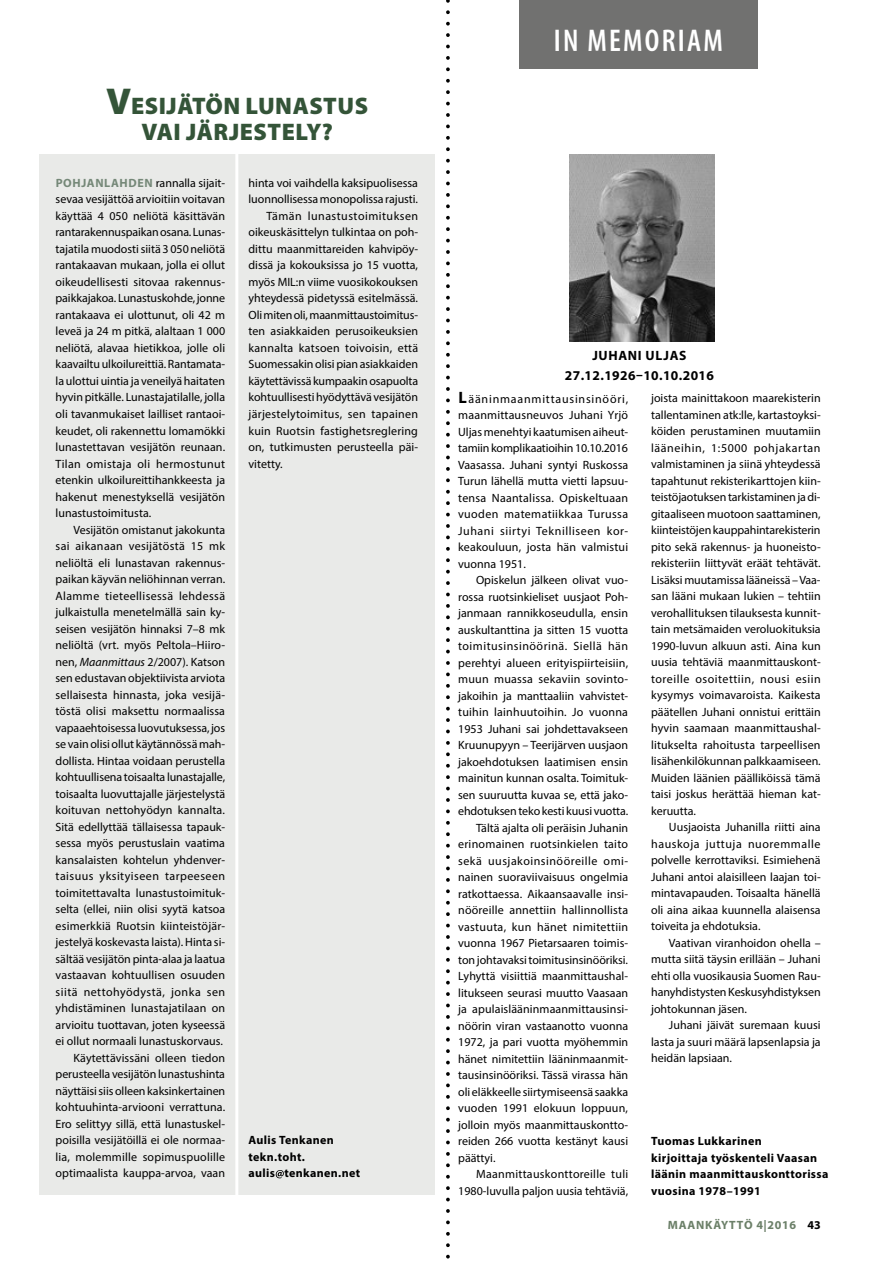
<style>
.page{position:relative;width:893px;height:1263px;background:#fff}
.page>*{position:absolute;margin:0;border:0;box-sizing:border-box;transform-origin:0 0}
.t1{font:600 condensed 31.5px "Myriad Pro";letter-spacing:.065em;color:#fff}
.t2{font:900 24px/25.5px "Myriad Pro";letter-spacing:.02em;color:#345438;text-align:center}
.t3{font:700 13.5px/19.5px "Myriad Pro";letter-spacing:.03em;color:#000;text-align:center}
.t4{font:12px/16.5px "Myriad Pro";color:#000;text-align:justify}
.t5{font:700 12px/16.5px "Myriad Pro";letter-spacing:.03em;color:#000}
.t6{font:12px "Myriad Pro";letter-spacing:.025em;color:#000}
.t7{font:12px "Myriad Pro";letter-spacing:.02em;color:#000}
.t8{font:12px "Myriad Pro";letter-spacing:.04em;color:#000}
.t9{font:700 12px "Myriad Pro";letter-spacing:.065em;color:#6b7f68}
.s1{font-size:37.5px}
.s2{font-weight:700;color:#758878}
.s3{font-style:italic}
.s4{font-weight:700;font-size:16.5px}
.s5{color:#000}
</style>
<div class="page">
<div style="left:39px;top:155px;width:396px;height:1040px;background:#e9eae8"></div>
<div style="left:519px;top:0;width:238px;height:68px;background:#717170"></div>
<img style="left:569px;top:155px;width:145px;height:187px">
<svg style="left:276px;top:1170px;width:8px;height:8px"></svg>
<hr style="left:235px;top:149px;width:3px;height:1064px;background:#fff">
<svg style="left:446px;top:0;width:4px;height:1259px"></svg>
<h2 class="t2" style="left:106px;top:94px;width:264px"><span class="s1">V</span>ESIJÄTÖN LUNASTUS<br>VAI JÄRJESTELY?</h2>
<p class="t4" style="left:56px;top:174px;width:171px"><span class="s2">POHJANLAHDEN</span> rannalla sijait&shy;sevaa vesijättöä arvioitiin voitavan käyttää 4 050 neliötä käsittävän rantarakennuspaikan osana. Lunas&shy;tajatila muodosti siitä 3 050 neliötä rantakaavan mukaan, jolla ei ollut oikeudellisesti sitovaa rakennus&shy;paikkajakoa. Lunastuskohde, jonne rantakaava ei ulottunut, oli 42 m leveä ja 24 m pitkä, alaltaan 1 000 neliötä, alavaa hietikkoa, jolle oli kaavailtu ulkoilureittiä. Rantamata&shy;la ulottui uintia ja veneilyä haitaten hyvin pitkälle. Lunastajatilalle, jolla oli tavanmukaiset lailliset rantaoi&shy;keudet, oli rakennettu lomamökki lunastettavan vesijätön reunaan.<br>Tilan omistaja oli hermostunut etenkin ulkoilureittihankkeesta ja hakenut menestyksellä vesijätön lunastustoimitusta.</p>
<p class="t4" style="left:56px;top:521px;width:171px;text-align:right">Vesijätön omistanut jakokunta<br>sai aikanaan vesijätöstä 15 mk neliöltä eli lunastavan rakennus&shy;paikan käyvän neliöhinnan verran.<br>Alamme tieteellisessä lehdessä julkaistulla menetelmällä sain ky&shy;seisen vesijätön hinnaksi 7–8 mk neliöltä (vrt. myös Peltola–Hiiro&shy;nen, <span class="s3">Maanmittaus</span> 2/2007). Katson sen edustavan objektiivista arviota sellaisesta hinnasta, joka vesijä&shy;töstä olisi maksettu normaalissa vapaaehtoisessa luovutuksessa, jos se vain olisi ollut käytännössä mah&shy;dollista. Hintaa voidaan perustella kohtuullisena toisaalta lunastajalle, toisaalta luovuttajalle järjestelystä koituvan nettohyödyn kannalta.<br>Sitä edellyttää tällaisessa tapauk&shy;sessa myös perustuslain vaatima kansalaisten kohtelun yhdenver&shy;taisuus yksityiseen tarpeeseen toimitettavalta lunastustoimituk&shy;selta (ellei, niin olisi syytä katsoa esimerkkiä Ruotsin kiinteistöjär&shy;jestelyä koskevasta laista). Hinta si&shy;sältää vesijätön pinta-alaa ja laatua vastaavan kohtuullisen osuuden siitä nettohyödystä, jonka sen yhdistäminen lunastajatilaan on arvioitu tuottavan, joten kyseessä ei ollut normaali lunastuskorvaus.<br>Käytettävissäni olleen tiedon perusteella vesijätön lunastushinta näyttäisi siis olleen kaksinkertainen kohtuuhinta-arviooni verrattuna.<br>Ero selittyy sillä, että lunastuskel&shy;poisilla vesijätöillä ei ole normaa&shy;lia, molemmille sopimuspuolille optimaalista kauppa-arvoa, vaan</p>
<p class="t4" style="left:249px;top:174px;width:171px">hinta voi vaihdella kaksipuolisessa</p>
<p class="t4" style="left:249px;top:191px;width:171px">luonnollisessa monopolissa rajusti.</p>
<p class="t8" style="left:266px;top:209px;width:153px">Tämän lunastustoimituksen</p>
<p class="t4" style="left:249px;top:224px;width:171px">oikeuskäsittelyn tulkintaa on poh-</p>
<p class="t4" style="left:249px;top:240px;width:171px">dittu maanmittareiden kahvipöy-</p>
<p class="t4" style="left:249px;top:257px;width:171px">dissä ja kokouksissa jo 15 vuotta,</p>
<p class="t4" style="left:249px;top:273px;width:171px">myös MIL:n viime vuosikokouksen</p>
<p class="t4" style="left:249px;top:290px;width:171px">yhteydessä pidetyssä esitelmässä.</p>
<p class="t4" style="left:249px;top:306px;width:171px">Oli miten oli, maanmittaustoimitus-</p>
<p class="t4" style="left:249px;top:323px;width:171px">ten asiakkaiden perusoikeuksien</p>
<p class="t7" style="left:249px;top:341px;width:171px">kannalta katsoen toivoisin, että</p>
<p class="t4" style="left:249px;top:356px;width:171px">Suomessakin olisi pian asiakkaiden</p>
<p class="t4" style="left:249px;top:372px;width:171px">käytettävissä kumpaakin osapuolta</p>
<p class="t4" style="left:249px;top:389px;width:171px">kohtuullisesti hyödyttävä vesijätön</p>
<p class="t6" style="left:249px;top:407px;width:171px">järjestelytoimitus, sen tapainen</p>
<p class="t4" style="left:249px;top:422px;width:171px">kuin Ruotsin fastighetsreglering</p>
<p class="t4" style="left:249px;top:438px;width:171px">on, tutkimusten perusteella päi-</p>
<p class="t4" style="left:249px;top:455px;width:36px">vitetty.</p>
<p class="t5" style="left:249px;top:1131px;width:113px">Aulis Tenkanen tekn.toht.<br>aulis tenkanen.net</p>
<h1 class="t1" style="left:554px;top:23px;width:171px">IN MEMORIAM</h1>
<p class="t3" style="left:565px;top:345px;width:151px">JUHANI ULJAS<br>27.12.1926–10.10.2016</p>
<p class="t4" style="left:458px;top:390px;width:172px"><span class="s4">L</span>ääninmaanmittausinsinööri, maanmittausneuvos Juhani Yrjö Uljas menehtyi kaatumisen aiheut&shy;tamiin komplikaatioihin 10.10.2016<br>Vaasassa. Juhani syntyi Ruskossa Turun lähellä mutta vietti lapsuu&shy;tensa Naantalissa. Opiskeltuaan vuoden matematiikkaa Turussa Juhani siirtyi Teknilliseen kor&shy;keakouluun, josta hän valmistui vuonna 1951.</p>
<p class="t4" style="left:476px;top:572px;width:154px">Opiskelun jälkeen olivat vuo-</p>
<p class="t4" style="left:458px;top:588px;width:171px">rossa ruotsinkieliset uusjaot Poh-</p>
<p class="t4" style="left:458px;top:605px;width:171px">janmaan rannikkoseudulla, ensin</p>
<p class="t4" style="left:458px;top:621px;width:171px">auskultanttina ja sitten 15 vuotta</p>
<p class="t8" style="left:458px;top:639px;width:171px">toimitusinsinöörinä. Siellä hän</p>
<p class="t4" style="left:458px;top:654px;width:171px">perehtyi alueen erityispiirteisiin,</p>
<p class="t7" style="left:458px;top:672px;width:171px">muun muassa sekaviin sovinto-</p>
<p class="t4" style="left:458px;top:687px;width:171px">jakoihin ja manttaaliin vahvistet-</p>
<p class="t4" style="left:458px;top:704px;width:171px">tuihin lainhuutoihin. Jo vuonna</p>
<p class="t4" style="left:458px;top:720px;width:172px">1953 Juhani sai johdettavakseen</p>
<p class="t4" style="left:458px;top:737px;width:171px">Kruunupyyn – Teerijärven uusjaon</p>
<p class="t4" style="left:458px;top:753px;width:172px">jakoehdotuksen laatimisen ensin</p>
<p class="t4" style="left:458px;top:770px;width:171px">mainitun kunnan osalta. Toimituk-</p>
<p class="t4" style="left:458px;top:786px;width:171px">sen suuruutta kuvaa se, että jako-</p>
<p class="t4" style="left:458px;top:803px;width:172px">ehdotuksen teko kesti kuusi vuotta.</p>
<p class="t4" style="left:476px;top:819px;width:154px">Tältä ajalta oli peräisin Juhanin</p>
<p class="t7" style="left:458px;top:837px;width:171px">erinomainen ruotsinkielen taito</p>
<p class="t8" style="left:458px;top:853px;width:171px">sekä uusjakoinsinööreille omi-</p>
<p class="t4" style="left:458px;top:869px;width:171px">nainen suoraviivaisuus ongelmia</p>
<p class="t4" style="left:458px;top:885px;width:172px">ratkottaessa. Aikaansaavalle insi-</p>
<p class="t4" style="left:458px;top:902px;width:171px">nööreille annettiin hallinnollista</p>
<p class="t6" style="left:458px;top:919px;width:172px">vastuuta, kun hänet nimitettiin</p>
<p class="t4" style="left:458px;top:935px;width:171px">vuonna 1967 Pietarsaaren toimis-</p>
<p class="t4" style="left:458px;top:951px;width:171px">ton johtavaksi toimitusinsinööriksi.</p>
<p class="t4" style="left:458px;top:968px;width:171px">Lyhyttä visiittiä maanmittaushal-</p>
<p class="t4" style="left:458px;top:984px;width:171px">litukseen seurasi muutto Vaasaan</p>
<p class="t4" style="left:458px;top:1001px;width:171px">ja apulaislääninmaanmittausinsi-</p>
<p class="t4" style="left:458px;top:1017px;width:171px">nöörin viran vastaanotto vuonna</p>
<p class="t4" style="left:458px;top:1034px;width:171px">1972, ja pari vuotta myöhemmin</p>
<p class="t4" style="left:458px;top:1050px;width:171px">hänet nimitettiin lääninmaanmit-</p>
<p class="t4" style="left:458px;top:1067px;width:171px">tausinsinööriksi. Tässä virassa hän</p>
<p class="t4" style="left:458px;top:1083px;width:172px">oli eläkkeelle siirtymiseensä saakka</p>
<p class="t4" style="left:458px;top:1100px;width:171px">vuoden 1991 elokuun loppuun,</p>
<p class="t4" style="left:458px;top:1116px;width:171px">jolloin myös maanmittauskontto-</p>
<p class="t4" style="left:458px;top:1133px;width:171px">reiden 266 vuotta kestänyt kausi</p>
<p class="t4" style="left:458px;top:1149px;width:39px">päättyi.</p>
<p class="t6" style="left:476px;top:1167px;width:154px">Maanmittauskonttoreille tuli</p>
<p class="t4" style="left:458px;top:1182px;width:171px">1980-luvulla paljon uusia tehtäviä,</p>
<p class="t4" style="left:651px;top:390px;width:171px">joista mainittakoon maarekisterin tallentaminen atk:lle, kartastoyksi&shy;köiden perustaminen muutamiin lääneihin, 1:5000 pohjakartan valmistaminen ja siinä yhteydessä tapahtunut rekisterikarttojen kiin&shy;teistöjaotuksen tarkistaminen ja di&shy;gitaaliseen muotoon saattaminen, kiinteistöjen kauppahintarekisterin pito sekä rakennus- ja huoneisto&shy;rekisteriin liittyvät eräät tehtävät.<br>Lisäksi muutamissa lääneissä – Vaa&shy;san lääni mukaan lukien – tehtiin verohallituksen tilauksesta kunnit&shy;tain metsämaiden veroluokituksia 1990-luvun alkuun asti. Aina kun uusia tehtäviä maanmittauskont&shy;toreille osoitettiin, nousi esiin kysymys voimavaroista. Kaikesta päätellen Juhani onnistui erittäin hyvin saamaan maanmittaushal&shy;litukselta rahoitusta tarpeellisen lisähenkilökunnan palkkaamiseen.<br>Muiden läänien päälliköissä tämä taisi joskus herättää hieman kat&shy;keruutta.</p>
<p class="t4" style="left:651px;top:819px;width:171px;text-indent:18px">Uusjaoista Juhanilla riitti aina hauskoja juttuja nuoremmalle polvelle kerrottaviksi. Esimiehenä Juhani antoi alaisilleen laajan toi&shy;mintavapauden. Toisaalta hänellä oli aina aikaa kuunnella alaisensa toiveita ja ehdotuksia.</p>
<p class="t4" style="left:651px;top:934px;width:171px;text-indent:18px">Vaativan viranhoidon ohella – mutta siitä täysin erillään – Juhani ehti olla vuosikausia Suomen Rau&shy;hanyhdistysten Keskusyhdistyksen johtokunnan jäsen.</p>
<p class="t4" style="left:651px;top:1017px;width:171px;text-indent:18px">Juhani jäivät suremaan kuusi lasta ja suuri määrä lapsenlapsia ja heidän lapsiaan.</p>
<p class="t5" style="left:651px;top:1132px;width:179px">Tuomas Lukkarinen<br>kirjoittaja työskenteli Vaasan läänin maanmittauskonttorissa vuosina 1978–1991</p>
<p class="t9" style="left:668px;top:1217px;width:154px">MAANKÄYTTÖ 4|2016 <span class="s5">43</span></p>
</div>
